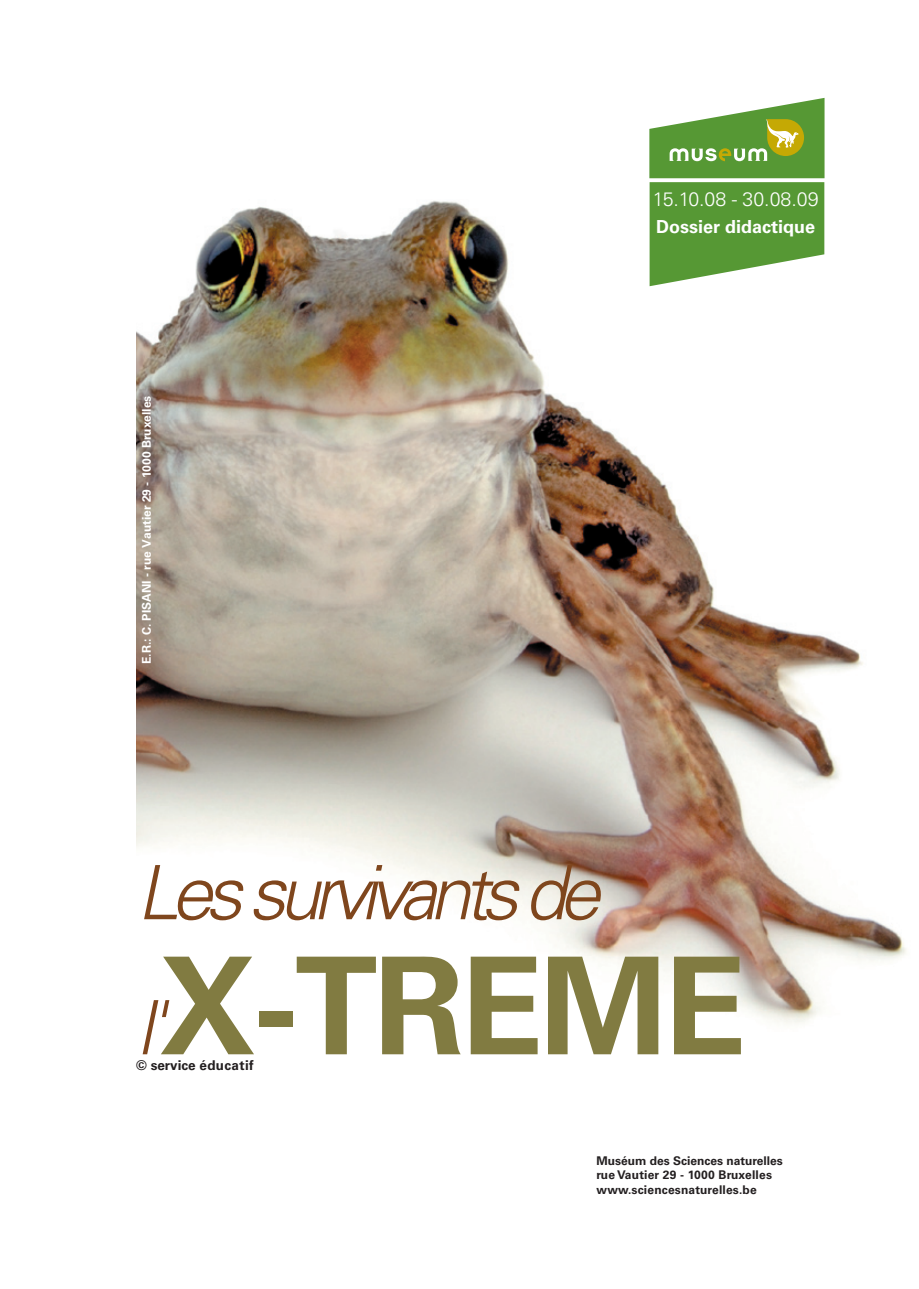
<style>
.page{position:relative;width:919px;height:1289px;background:#fff}
.page>*{position:absolute;margin:0;border:0;box-sizing:border-box;transform-origin:0 0}
.légende{font:700 135px "Univers LT";letter-spacing:-.025em;color:#817b41}
.légende-2{font:italic 300 75px "Univers LT";letter-spacing:-.1em;color:#7f461d}
.t1{font:300 19.5px "Univers LT";color:#fff}
.t2{font:700 18px "Univers LT";color:#fff}
.heading_7{font:700 13.5px "Univers LT";letter-spacing:.025em;color:#231f20}
.t3{font:700 12px "Univers LT";letter-spacing:.015em;color:#231f20}
.t4{font:700 12px "Univers LT";color:#fff}
.s1{font-weight:300;font-style:italic;font-size:75px;color:#7f461d}
</style>
<div class="page">
<img style="left:136px;top:192px;width:770px;height:832px">
<svg style="left:649px;top:98px;width:175px;height:188px"></svg>
<p class="t4" style="left:139px;top:664px;width:270px;rotate:-90deg">E.R.: C. PISANI - rue Vautier 29 - 1000 Bruxelles</p>
<p class="t1" style="left:652px;top:187px;width:167px">15.10.08 - 30.08.09</p>
<p class="t2" style="left:656px;top:216px;width:161px">Dossier didactique</p>
<p class="légende-2" style="left:136px;top:847px;width:465px">Les survivants de</p>
<p class="légende" style="left:136px;top:927px;width:611px"><span class="s1">l'</span>X-TREME</p>
<p class="heading_7" style="left:136px;top:1057px;width:119px">© service éducatif</p>
<p class="t3" style="left:596px;top:1153px;width:188px">Muséum des Sciences naturelles</p>
<p class="t3" style="left:596px;top:1167px;width:177px">rue Vautier 29 - 1000 Bruxelles</p>
<p class="t3" style="left:596px;top:1182px;width:162px">www.sciencesnaturelles.be</p>
</div>
